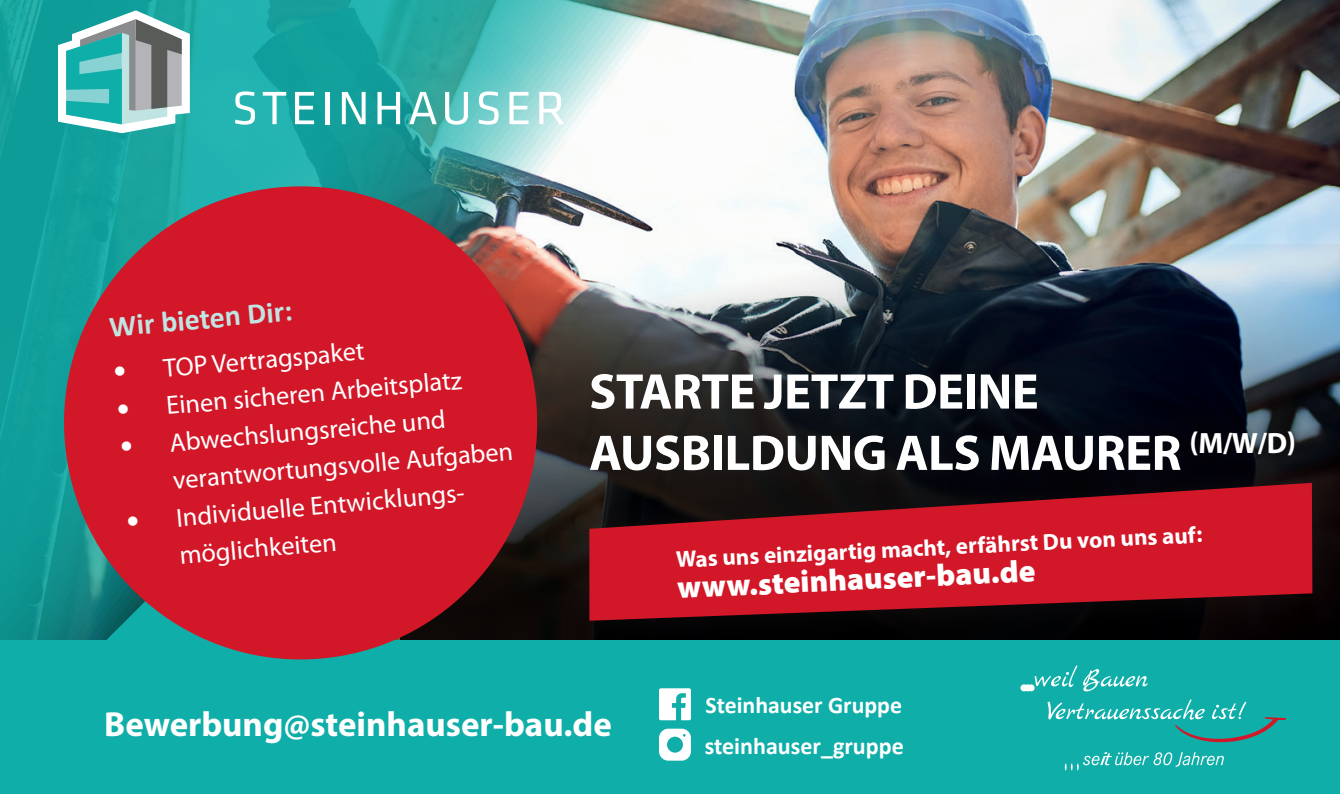
<style>
.page{position:relative;width:1340px;height:794px;background:#fff}
.page>*{position:absolute;margin:0;border:0;box-sizing:border-box;transform-origin:0 0}
.t1{font:700 50.4px/61.2px "Myriad Pro";letter-spacing:-.01em;color:#fff}
.t2{font:700 35px "Myriad Pro";color:#fff}
.t3{font:900 31.15px "Myriad Pro";color:#fff}
.t4{font:700 30.1px "Calibri";color:#bfe4e1}
.t5{font:26.25px/37.4px "Myriad Pro";color:#fff}
.t6{font:700 24.15px "Calibri";color:#fff}
.t7{font:700 23.8px "Calibri";color:#fff}
.t8{font:700 23.1px "Myriad Pro";color:#fff}
.s1{font-family:"Helvetica Neue LT Std";font-weight:100}
</style>
<div class="page">
<img style="left:0;top:0;width:1339px;height:640px">
<img style="left:554px;top:244px;width:785px;height:205px">
<svg style="left:235px;top:91px;width:20px;height:34px"></svg>
<svg style="left:263px;top:92px;width:23px;height:32px"></svg>
<svg style="left:295px;top:92px;width:19px;height:32px"></svg>
<hr style="left:325px;top:92px;width:4px;height:32px;background:#fff">
<svg style="left:342px;top:92px;width:23px;height:32px"></svg>
<svg style="left:377px;top:92px;width:23px;height:32px"></svg>
<svg style="left:409px;top:92px;width:28px;height:32px"></svg>
<svg style="left:445px;top:92px;width:23px;height:33px"></svg>
<svg style="left:478px;top:91px;width:20px;height:34px"></svg>
<svg style="left:509px;top:92px;width:19px;height:32px"></svg>
<svg style="left:539px;top:92px;width:25px;height:32px"></svg>
<svg style="left:58px;top:10px;width:132px;height:123px"></svg>
<svg style="left:554px;top:449px;width:785px;height:191px;background:#090606"></svg>
<svg style="left:589px;top:504px;width:723px;height:116px;background:#b01422"></svg>
<div style="left:559px;top:339px;width:767px;height:165px;background:#231f20;opacity:.45"></div>
<div style="left:0;top:640px;width:1339px;height:154px;background:#10aea9"></div>
<svg style="left:1020px;top:665px;width:127px;height:26px"></svg>
<svg style="left:1047px;top:699px;width:239px;height:44px"></svg>
<svg style="left:1064px;top:752px;width:159px;height:18px"></svg>
<svg style="left:659px;top:688px;width:32px;height:32px"></svg>
<svg style="left:659px;top:728px;width:32px;height:32px"></svg>
<div style="left:669px;top:739px;width:11px;height:11px;background:#10aea9;border-radius:50%"></div>
<svg style="left:47px;top:169px;width:507px;height:491px;background:#a1343f"></svg>
<p class="t4" style="left:107px;top:305px;width:185px;rotate:-5deg">Wir bieten Dir:</p>
<p class="t5" style="left:112px;top:353px;width:253px;rotate:-5deg"><span class="s1">•</span> TOP Vertragspaket</p>
<p class="t5" style="left:115px;top:391px;width:348px;rotate:-5deg"><span class="s1">•</span> Einen sicheren Arbeitsplatz</p>
<p class="t5" style="left:168px;top:424px;width:343px;text-indent:-50px;rotate:-5deg"><span class="s1">•</span> Abwechslungsreiche und verantwortungsvolle Aufgaben</p>
<p class="t5" style="left:175px;top:499px;width:296px;text-indent:-50px;rotate:-5deg"><span class="s1">•</span> Individuelle Entwicklungs&shy;möglichkeiten</p>
<h1 class="t1" style="left:589px;top:359px;width:708px">STARTE JETZT DEINE<br>AUSBILDUNG ALS MAURER <sup>(M/W/D)</sup></h1>
<p class="t8" style="left:675px;top:546px;width:528px;rotate:-3deg">Was uns einzigartig macht, erfährst Du von uns auf:</p>
<p class="t3" style="left:676px;top:568px;width:360px;rotate:-3deg">www.steinhauser-bau.de</p>
<h2 class="t2" style="left:104px;top:701px;width:509px">Bewerbung@steinhauser-bau.de</h2>
<p class="t7" style="left:705px;top:688px;width:198px">Steinhauser Gruppe</p>
<p class="t6" style="left:704px;top:728px;width:200px">steinhauser_gruppe</p>
</div>
